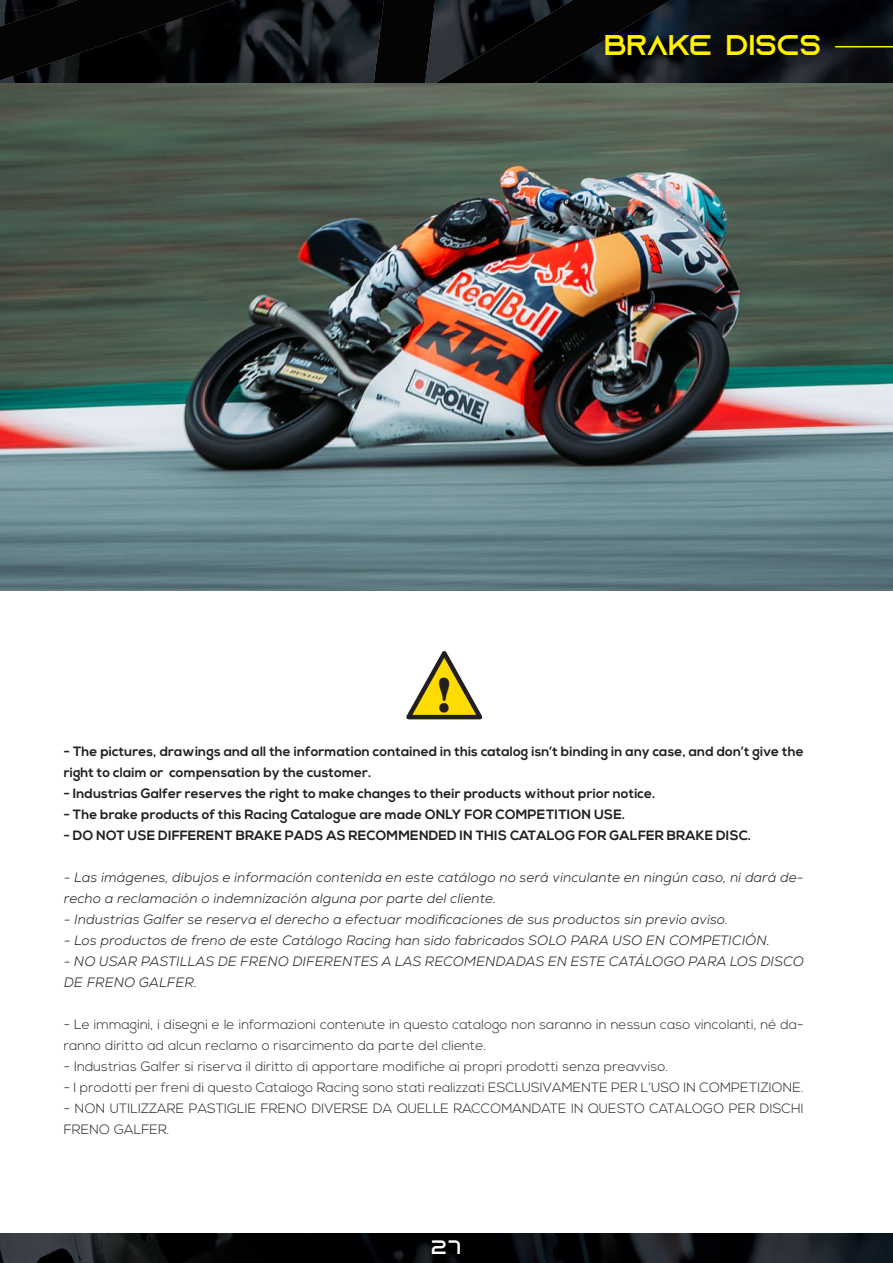
<style>
.page{position:relative;width:893px;height:1263px;background:#fff}
.page>*{position:absolute;margin:0;border:0;box-sizing:border-box;transform-origin:0 0}
.t1{font:700 33.75px "Stencil";color:#231f20}
.t2{font:28.5px "Azonix";color:#fff101}
.t3{font:19.5px "Azonix";color:#fff}
.t4{font:300 13.5px/21px "Nexa";letter-spacing:.01em;color:#231f20}
.t5{font:italic 300 13.5px/21px "Nexa";letter-spacing:.01em;color:#231f20}
.t6{font:700 13.5px/21px "Nexa";letter-spacing:.01em;color:#231f20}
</style>
<div class="page">
<img style="left:715px;top:0;width:178px;height:84px">
<svg style="left:0;top:0;width:715px;height:84px;background:#0d0f12"></svg>
<hr style="left:835px;top:46px;width:58px;height:1px;background:#fff101">
<img style="left:0;top:1233px;width:893px;height:30px">
<svg style="left:406px;top:651px;width:77px;height:69px"></svg>
<img style="left:0;top:84px;width:893px;height:506px">
<p class="t2" style="left:604px;top:32px;width:218px">BRAKE DISCS</p>
<p class="t1" style="left:436px;top:680px;width:18px">!</p>
<p class="t6" style="left:64px;top:741px;width:741px">- The pictures, drawings and all the information contained in this catalog isn’t binding in any case, and don’t give the right to claim or compensation by the customer.</p>
<p class="t6" style="left:64px;top:783px;width:593px">- Industrias Galfer reserves the right to make changes to their products without prior notice.</p>
<p class="t6" style="left:64px;top:804px;width:563px">- The brake products of this Racing Catalogue are made ONLY FOR COMPETITION USE.</p>
<p class="t6" style="left:64px;top:825px;width:689px">- DO NOT USE DIFFERENT BRAKE PADS AS RECOMMENDED IN THIS CATALOG FOR GALFER BRAKE DISC.</p>
<p class="t5" style="left:64px;top:867px;width:741px">- Las imágenes, dibujos e información contenida en este catálogo no será vinculante en ningún caso, ni dará de&shy;recho a reclamación o indemnización alguna por parte del cliente.</p>
<p class="t5" style="left:64px;top:909px;width:666px">- Industrias Galfer se reserva el derecho a efectuar modificaciones de sus productos sin previo aviso.</p>
<p class="t5" style="left:64px;top:930px;width:707px">- Los productos de freno de este Catálogo Racing han sido fabricados SOLO PARA USO EN COMPETICIÓN.</p>
<p class="t5" style="left:64px;top:951px;width:741px">- NO USAR PASTILLAS DE FRENO DIFERENTES A LAS RECOMENDADAS EN ESTE CATÁLOGO PARA LOS DISCO<br>DE FRENO GALFER.</p>
<p class="t4" style="left:64px;top:1014px;width:741px">- Le immagini, i disegni e le informazioni contenute in questo catalogo non saranno in nessun caso vincolanti, né da&shy;ranno diritto ad alcun reclamo o risarcimento da parte del cliente.</p>
<p class="t4" style="left:64px;top:1056px;width:606px">- Industrias Galfer si riserva il diritto di apportare modifiche ai propri prodotti senza preavviso.</p>
<p class="t4" style="left:64px;top:1077px;width:741px">- I prodotti per freni di questo Catalogo Racing sono stati realizzati ESCLUSIVAMENTE PER L’USO IN COMPETIZIONE.</p>
<p class="t4" style="left:64px;top:1098px;width:741px">- NON UTILIZZARE PASTIGLIE FRENO DIVERSE DA QUELLE RACCOMANDATE IN QUESTO CATALOGO PER DISCHI<br>FRENO GALFER.</p>
<h3 class="t3" style="left:431px;top:1238px;width:31px">27</h3>
</div>
